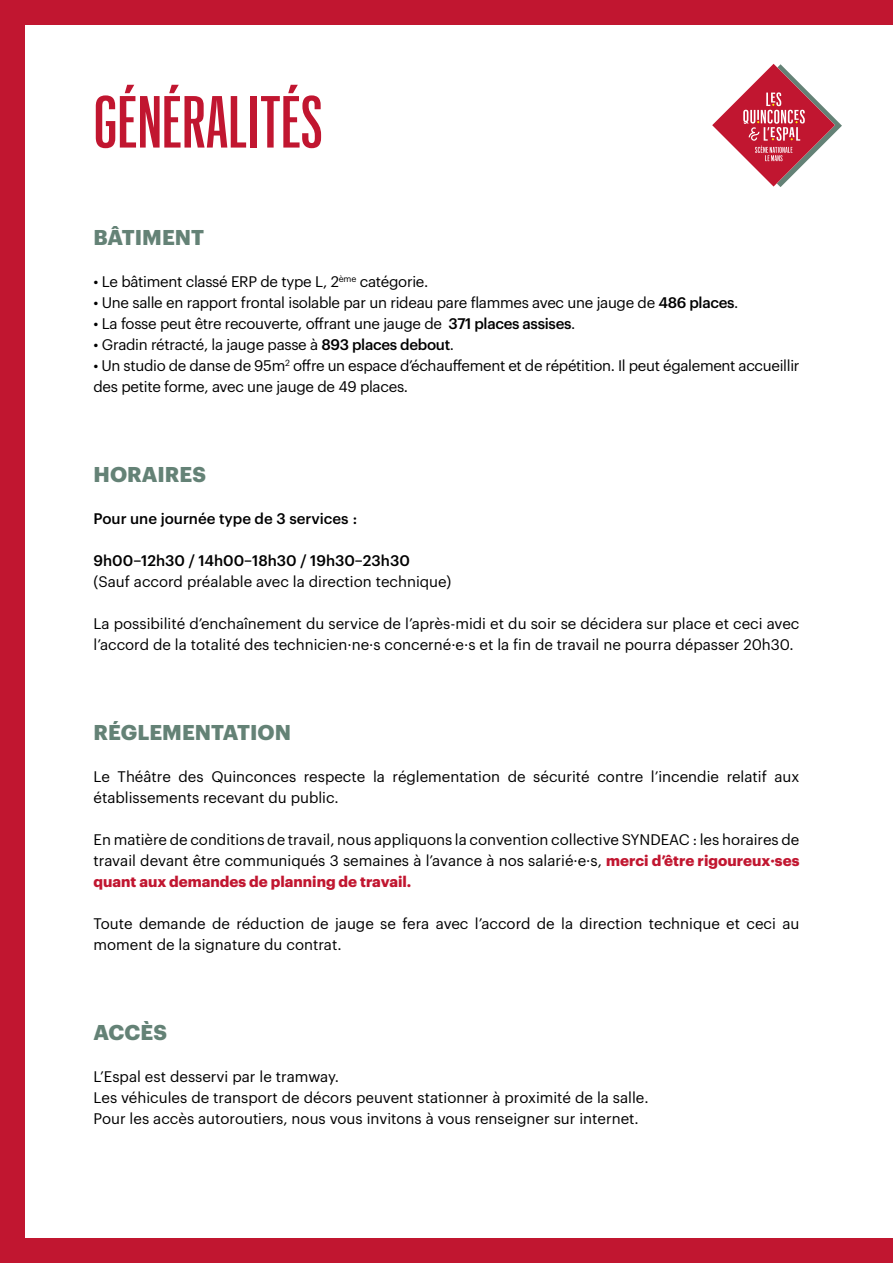
<style>
.page{position:relative;width:893px;height:1263px;background:#fff}
.page>*{position:absolute;margin:0;border:0;box-sizing:border-box;transform-origin:0 0}
.t1{font:500 72px "Graphik XX Cond";letter-spacing:.005em;color:#c11630}
.t2{font:700 21px "Graphik";color:#648276}
.t3{font:15px/21px "Graphik";color:#000}
.t4{font:15px/21px "Graphik";letter-spacing:-.02em;color:#000}
.t5{font:500 15px "Graphik";color:#000}
.s1{font-weight:500}
.s2{font-weight:700;color:#c11630}
</style>
<div class="page">
<div style="left:0;top:0;width:24px;height:1263px;background:#c11630"></div>
<div style="left:0;top:0;width:893px;height:24px;background:#c11630"></div>
<div style="left:0;top:1239px;width:893px;height:24px;background:#c11630"></div>
<svg style="left:712px;top:64px;width:123px;height:123px"></svg>
<svg style="left:743px;top:64px;width:99px;height:123px"></svg>
<h1 class="t1" style="left:94px;top:75px;width:230px">GÉNÉRALITÉS</h1>
<h2 class="t2" style="left:94px;top:221px;width:112px">BÂTIMENT</h2>
<p class="t4" style="left:94px;top:270px;width:336px">• Le bâtiment classé ERP de type L, 2<sup>ème</sup> catégorie.</p>
<p class="t4" style="left:94px;top:291px;width:646px">• Une salle en rapport frontal isolable par un rideau pare flammes avec une jauge de <span class="s1">486 places</span>.</p>
<p class="t4" style="left:94px;top:312px;width:483px">• La fosse peut être recouverte, offrant une jauge de <span class="s1">371 places assises</span>.</p>
<p class="t4" style="left:94px;top:333px;width:362px">• Gradin rétracté, la jauge passe à <span class="s1">893 places debout</span>.</p>
<p class="t4" style="left:94px;top:354px;width:707px">• Un studio de danse de 95m<sup>2</sup> offre un espace d’échauffement et de répétition. Il peut également accueillir des petite forme, avec une jauge de 49 places.</p>
<h2 class="t2" style="left:94px;top:458px;width:114px">HORAIRES</h2>
<p class="t5" style="left:94px;top:507px;width:265px">Pour une journée type de 3 services :</p>
<p class="t5" style="left:94px;top:549px;width:318px">9h00–12h30 / 14h00–18h30 / 19h30–23h30</p>
<p class="t3" style="left:94px;top:570px;width:359px">(Sauf accord préalable avec la direction technique)</p>
<p class="t3" style="left:94px;top:612px;width:707px">La possibilité d’enchaînement du service de l’après-midi et du soir se décidera sur place et ceci avec l’accord de la totalité des technicien·ne·s concerné·e·s et la fin de travail ne pourra dépasser 20h30.</p>
<h2 class="t2" style="left:94px;top:716px;width:199px">RÉGLEMENTATION</h2>
<p class="t3" style="left:94px;top:765px;width:707px">Le Théâtre des Quinconces respecte la réglementation de sécurité contre l’incendie relatif aux établissements recevant du public.</p>
<p class="t3" style="left:94px;top:828px;width:707px;text-align:justify">En matière de conditions de travail, nous appliquons la convention collective SYNDEAC : les horaires de travail devant être communiqués 3 semaines à l’avance à nos salarié·e·s, <span class="s2">merci d’être rigoureux·ses quant aux demandes de planning de travail.</span></p>
<p class="t3" style="left:94px;top:912px;width:707px">Toute demande de réduction de jauge se fera avec l’accord de la direction technique et ceci au moment de la signature du contrat.</p>
<h2 class="t2" style="left:94px;top:1016px;width:75px">ACCÈS</h2>
<p class="t3" style="left:94px;top:1065px;width:557px">L’Espal est desservi par le tramway.<br>Les véhicules de transport de décors peuvent stationner à proximité de la salle.<br>Pour les accès autoroutiers, nous vous invitons à vous renseigner sur internet.</p>
</div>
